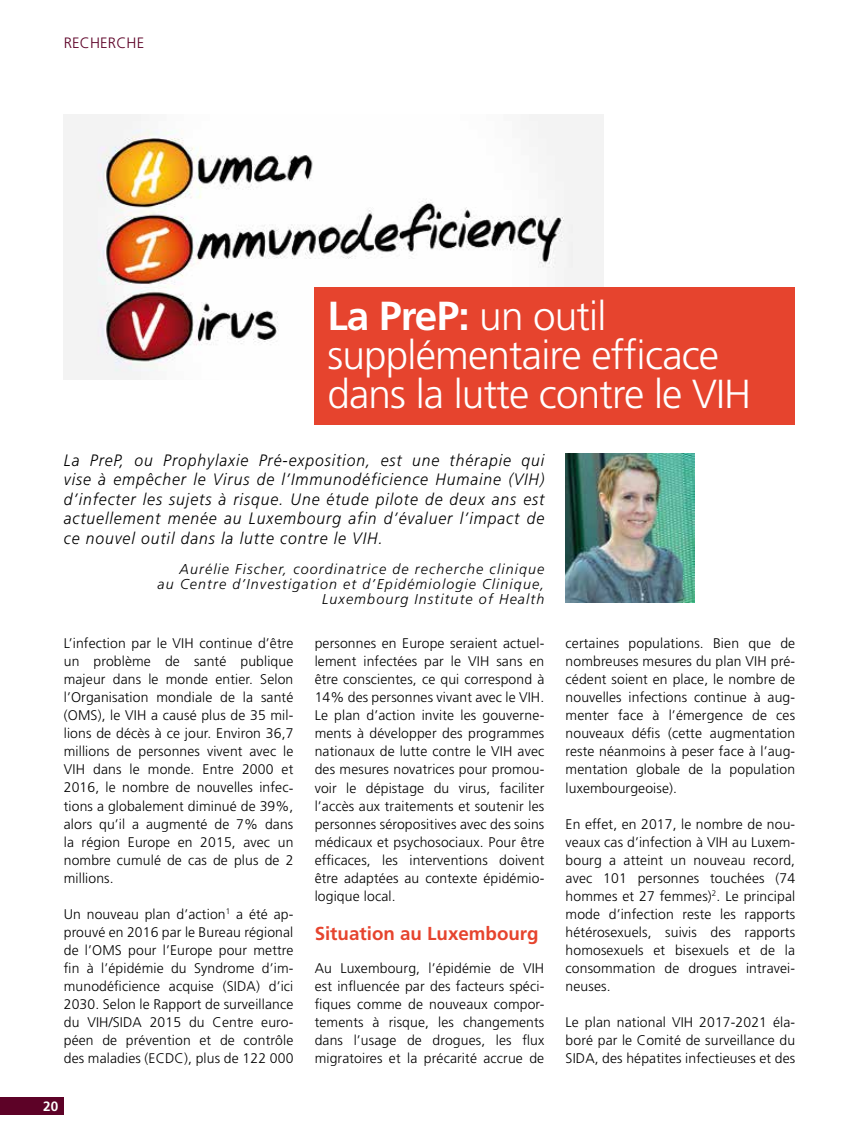
<style>
.page{position:relative;width:859px;height:1136px;background:#fff}
.page>*{position:absolute;margin:0;border:0;box-sizing:border-box;transform-origin:0 0}
.t1{font:300 40.5px/39px "Frutiger";letter-spacing:-.02em;color:#fff}
.t2{font:700 18.75px "Frutiger";color:#e6442e}
.t3{font:italic 300 16.5px/19.5px "Frutiger";letter-spacing:.06em;color:#000;text-align:justify;scale:.95 1}
.t4{font:300 15px "Frutiger";letter-spacing:.01em;color:#5d0227}
.t5{font:italic 300 14.25px/15px "Frutiger";letter-spacing:.08em;color:#000;text-align:right}
.t6{font:300 13.95px/18px "Frutiger";letter-spacing:.01em;color:#000;text-align:justify}
.t7{font:700 13.5px "Frutiger";color:#fff}
.s1{font-weight:700}
</style>
<div class="page">
<img style="left:64px;top:115px;width:540px;height:264px">
<div style="left:0;top:1097px;width:64px;height:17px;background:#5d0227"></div>
<div style="left:315px;top:287px;width:480px;height:137px;background:#e6442e"></div>
<img style="left:566px;top:453px;width:128px;height:149px">
<p class="t4" style="left:64px;top:34px;width:82px">RECHERCHE</p>
<h1 class="t1" style="left:327px;top:297px;width:425px"><span class="s1">La PreP:</span> un outil supplémentaire efficace dans la lutte contre le VIH</h1>
<p class="t3" style="left:64px;top:450px;width:507px">La PreP, ou Prophylaxie Pré-exposition, est une thérapie qui vise à empêcher le Virus de l’Immunodéficience Humaine (VIH) d’infecter les sujets à risque. Une étude pilote de deux ans est actuellement menée au Luxembourg afin d’évaluer l’impact de ce nouvel outil dans la lutte contre le VIH.</p>
<p class="t5" style="left:158px;top:561px;width:388px">Aurélie Fischer, coordinatrice de recherche clinique<br>au Centre d’Investigation et d’Epidémiologie Clinique,<br>Luxembourg Institute of Health</p>
<p class="t6" style="left:64px;top:634px;width:231px">L’infection par le VIH continue d’être un problème de santé publique majeur dans le monde entier. Selon l’Organisation mondiale de la santé (OMS), le VIH a causé plus de 35 mil&shy;lions de décès à ce jour. Environ 36,7 millions de personnes vivent avec le VIH dans le monde. Entre 2000 et 2016, le nombre de nouvelles infec&shy;tions a globalement diminué de 39%, alors qu’il a augmenté de 7% dans la région Europe en 2015, avec un nombre cumulé de cas de plus de 2 millions.</p>
<p class="t6" style="left:64px;top:904px;width:231px">Un nouveau plan d’action<sup>1</sup> a été ap&shy;prouvé en 2016 par le Bureau régional de l’OMS pour l’Europe pour mettre fin à l’épidémie du Syndrome d’im&shy;munodéficience acquise (SIDA) d’ici 2030. Selon le Rapport de surveillance du VIH/SIDA 2015 du Centre euro&shy;péen de prévention et de contrôle des maladies (ECDC), plus de 122 000</p>
<p class="t7" style="left:43px;top:1098px;width:17px">20</p>
<p class="t6" style="left:315px;top:634px;width:231px">personnes en Europe seraient actuel&shy;lement infectées par le VIH sans en être conscientes, ce qui correspond à 14% des personnes vivant avec le VIH.<br>Le plan d’action invite les gouverne&shy;ments à développer des programmes nationaux de lutte contre le VIH avec des mesures novatrices pour promou&shy;voir le dépistage du virus, faciliter l’accès aux traitements et soutenir les personnes séropositives avec des soins médicaux et psychosociaux. Pour être efficaces, les interventions doivent être adaptées au contexte épidémio&shy;logique local.</p>
<h2 class="t2" style="left:315px;top:921px;width:226px">Situation au Luxembourg</h2>
<p class="t6" style="left:315px;top:958px;width:231px">Au Luxembourg, l’épidémie de VIH est influencée par des facteurs spéci&shy;fiques comme de nouveaux compor&shy;tements à risque, les changements dans l’usage de drogues, les flux migratoires et la précarité accrue de</p>
<p class="t6" style="left:566px;top:634px;width:231px">certaines populations. Bien que de nombreuses mesures du plan VIH pré&shy;cédent soient en place, le nombre de nouvelles infections continue à aug&shy;menter face à l’émergence de ces nouveaux défis (cette augmentation reste néanmoins à peser face à l’aug&shy;mentation globale de la population luxembourgeoise).</p>
<p class="t6" style="left:566px;top:814px;width:231px">En effet, en 2017, le nombre de nou&shy;veaux cas d’infection à VIH au Luxem&shy;bourg a atteint un nouveau record, avec 101 personnes touchées (74 hommes et 27 femmes)<sup>2</sup>. Le principal mode d’infection reste les rapports hétérosexuels, suivis des rapports homosexuels et bisexuels et de la consommation de drogues intravei&shy;neuses.</p>
<p class="t6" style="left:566px;top:1012px;width:231px">Le plan national VIH 2017-2021 éla&shy;boré par le Comité de surveillance du SIDA, des hépatites infectieuses et des</p>
</div>
